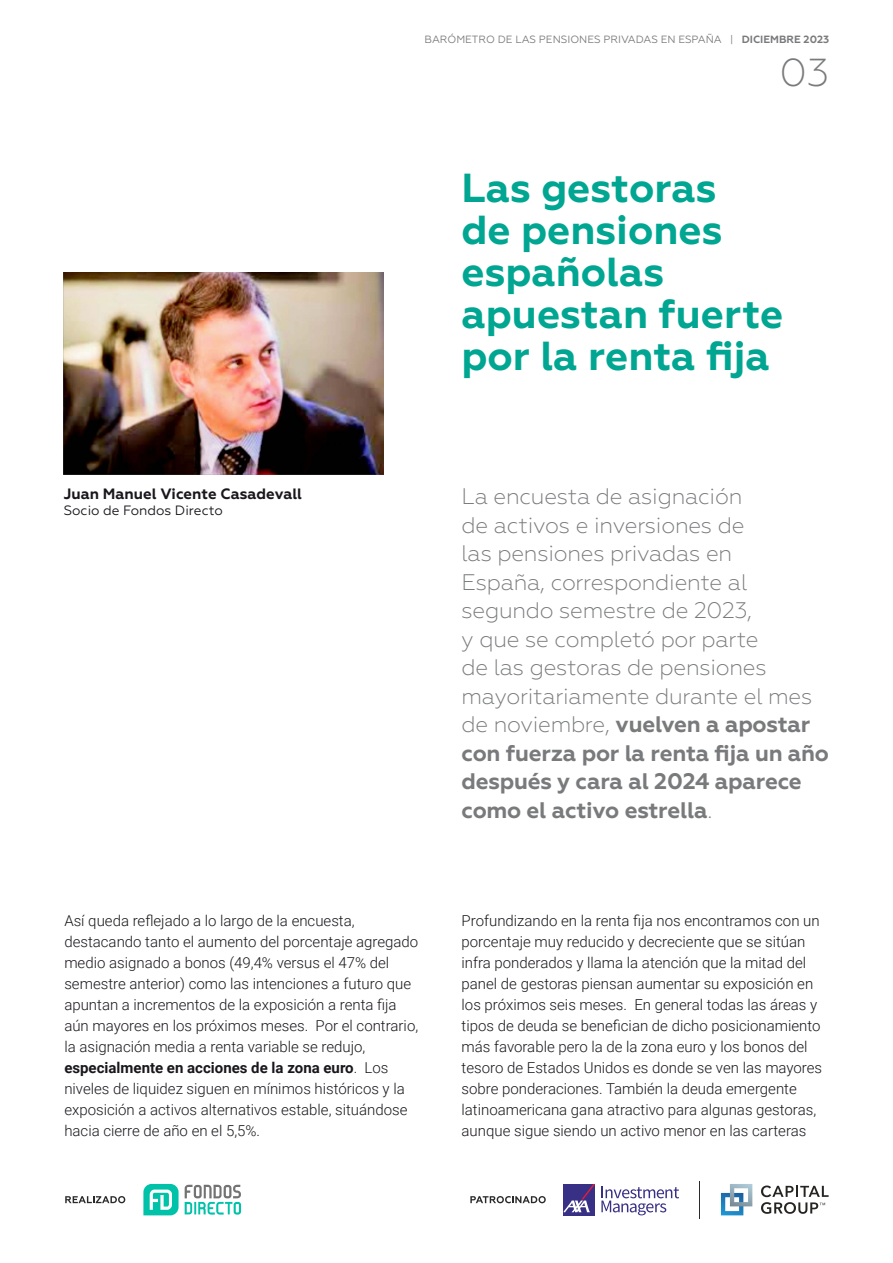
<style>
.page{position:relative;width:893px;height:1263px;background:#fff}
.page>*{position:absolute;margin:0;border:0;box-sizing:border-box;transform-origin:0 0}
.t1{font:700 40.5px/42px "Geometria";color:#00a691}
.t2{font:300 39px "Geometria";color:#797a7c}
.t3{font:300 22.5px/28.5px "Geometria";letter-spacing:-.01em;color:#797a7c}
.t4{font:300 15px/21px "Roboto";color:#1a171c}
.t5{font:700 15px "Geometria";color:#1a171c}
.t6{font:13.5px "Geometria";color:#1a171c}
.t7{font:10.5px "Geometria";color:#797a7c}
.s1{font-weight:700}
</style>
<div class="page">
<svg style="left:564px;top:1212px;width:31px;height:3px"></svg>
<svg style="left:601px;top:1186px;width:78px;height:29px"></svg>
<svg style="left:564px;top:1184px;width:31px;height:28px"></svg>
<svg style="left:143px;top:1184px;width:36px;height:31px"></svg>
<svg style="left:185px;top:1185px;width:56px;height:29px"></svg>
<svg style="left:65px;top:1196px;width:60px;height:7px"></svg>
<svg style="left:470px;top:1196px;width:76px;height:7px"></svg>
<hr style="left:700px;top:1181px;width:1px;height:37px;background:#2b2929">
<svg style="left:721px;top:1184px;width:31px;height:31px"></svg>
<svg style="left:761px;top:1185px;width:68px;height:29px"></svg>
<img style="left:64px;top:272px;width:320px;height:203px">
<p class="t7" style="left:424px;top:34px;width:406px">BARÓMETRO DE LAS PENSIONES PRIVADAS EN ESPAÑA | <span class="s1">DICIEMBRE 2023</span></p>
<h2 class="t2" style="left:780px;top:50px;width:51px">03</h2>
<p class="t5" style="left:64px;top:484px;width:240px">Juan Manuel Vicente Casadevall</p>
<p class="t6" style="left:64px;top:503px;width:161px">Socio de Fondos Directo</p>
<p class="t4" style="left:64px;top:909px;width:355px">Así queda reflejado a lo largo de la encuesta, destacando tanto el aumento del porcentaje agregado medio asignado a bonos (49,4% versus el 47% del semestre anterior) como las intenciones a futuro que apuntan a incrementos de la exposición a renta fija aún mayores en los próximos meses. Por el contrario, la asignación media a renta variable se redujo, <span class="s1">especialmente en acciones de la zona euro</span>. Los niveles de liquidez siguen en mínimos históricos y la exposición a activos alternativos estable, situándose hacia cierre de año en el 5,5%.</p>
<h1 class="t1" style="left:461px;top:167px;width:324px">Las gestoras<br>de pensiones españolas apuestan fuerte por la renta fija</h1>
<p class="t3" style="left:462px;top:482px;width:369px">La encuesta de asignación<br>de activos e inversiones de<br>las pensiones privadas en<br>España, correspondiente al segundo semestre de 2023,<br>y que se completó por parte<br>de las gestoras de pensiones mayoritariamente durante el mes de noviembre, <span class="s1">vuelven a apostar con fuerza por la renta fija un año después y cara al 2024 aparece como el activo estrella</span>.</p>
<p class="t4" style="left:462px;top:909px;width:362px">Profundizando en la renta fija nos encontramos con un porcentaje muy reducido y decreciente que se sitúan infra ponderados y llama la atención que la mitad del panel de gestoras piensan aumentar su exposición en los próximos seis meses. En general todas las áreas y tipos de deuda se benefician de dicho posicionamiento más favorable pero la de la zona euro y los bonos del tesoro de Estados Unidos es donde se ven las mayores sobre ponderaciones. También la deuda emergente latinoamericana gana atractivo para algunas gestoras, aunque sigue siendo un activo menor en las carteras</p>
</div>
